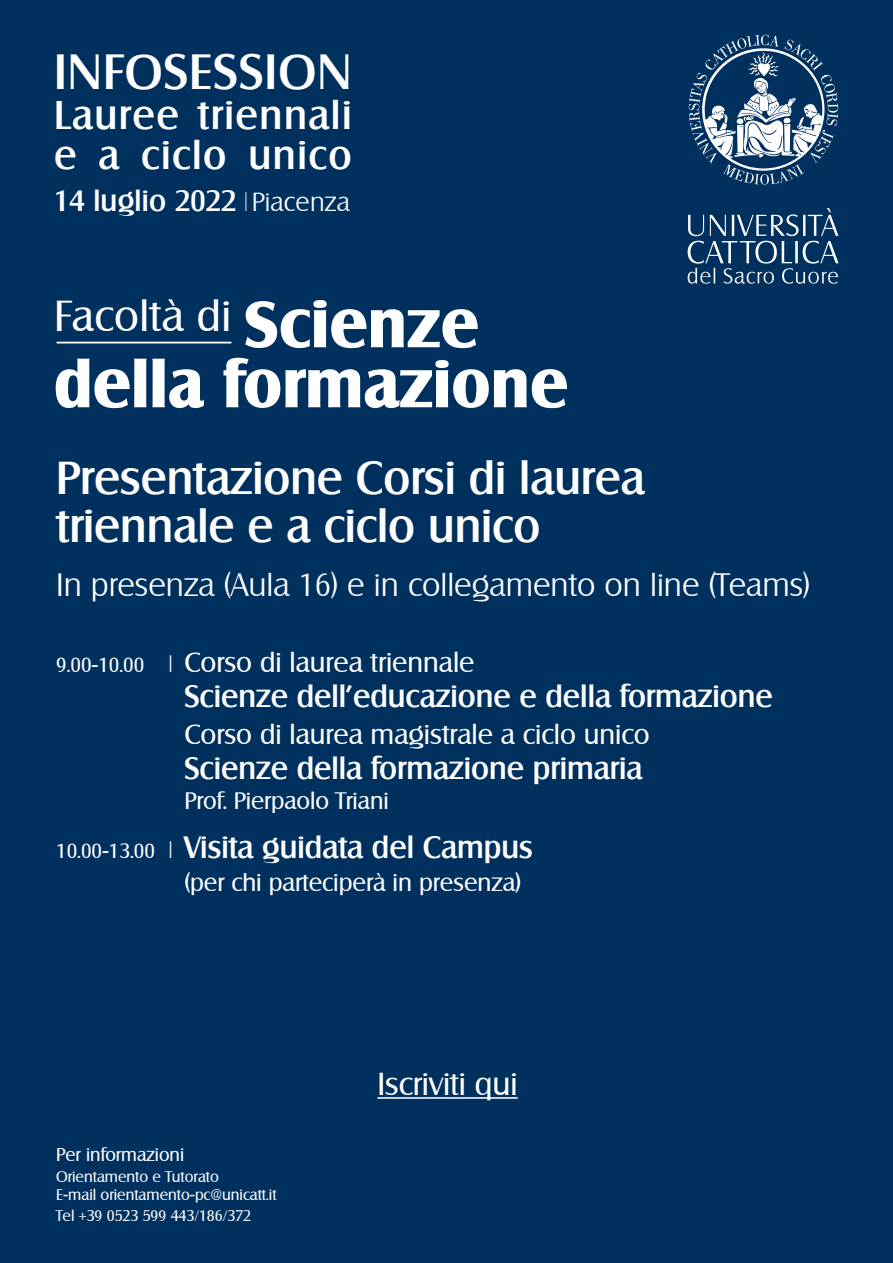
<style>
.page{position:relative;width:893px;height:1263px;background:#00305e}
.page>*{position:absolute;margin:0;border:0;box-sizing:border-box;transform-origin:0 0}
.t1{font:700 63px "Salzburg";letter-spacing:.01em;color:#fff}
.t2{font:500 48.15px "Salzburg";letter-spacing:.025em;color:#fff}
.t3{font:500 45px "Salzburg";color:#fff}
.t4{font:42.15px "Salzburg";letter-spacing:.01em;color:#fff}
.t5{font:500 38.85px "Salzburg";letter-spacing:.04em;color:#fff}
.t6{font:300 31.5px "Salzburg";color:#fff}
.t7{font:30.9px "Salzburg";color:#fff}
.t8{font:500 30px "Salzburg";color:#fff}
.t9{font:500 28.5px "Salzburg";letter-spacing:.01em;color:#fff}
.t10{font:27px "Salzburg";color:#fff}
.t11{font:24px "Salzburg";color:#fff}
.t12{font:23.25px "Salzburg";color:#fff}
.t13{font:18px "Salzburg";color:#fff}
.t14{font:15px "Salzburg";color:#fff}
.s1{font-weight:300;font-size:26.1px}
.s2{font-weight:300;font-size:25.5px}
.s3{font-weight:700;font-size:63px}
.s4{font-size:20.1px}
.s5{font-weight:300;font-size:23.25px}
.s6{font-weight:400;font-size:20.1px}
</style>
<div class="page">
<svg style="left:688px;top:208px;width:151px;height:76px"></svg>
<svg style="left:689px;top:35px;width:149px;height:150px"></svg>
<hr style="left:377px;top:1097px;width:141px;height:2px;background:#fff">
<hr style="left:57px;top:342px;width:174px;height:1px;background:#fff">
<p class="t2" style="left:54px;top:43px;width:299px">INFOSESSION</p>
<p class="t5" style="left:54px;top:92px;width:299px">Lauree triennali</p>
<p class="t5" style="left:54px;top:132px;width:299px">e a ciclo unico</p>
<p class="t9" style="left:54px;top:184px;width:297px">14 luglio 2022 <span class="s1">|</span> <span class="s2">Piacenza</span></p>
<p class="t4" style="left:54px;top:290px;width:426px">Facoltà di <span class="s3">Scienze</span></p>
<p class="t1" style="left:54px;top:346px;width:516px">della formazione</p>
<p class="t3" style="left:56px;top:451px;width:590px">Presentazione Corsi di laurea</p>
<p class="t3" style="left:56px;top:499px;width:486px">triennale e a ciclo unico</p>
<p class="t6" style="left:56px;top:565px;width:756px">In presenza (Aula 16) e in collegamento on line (Teams)</p>
<p class="t10" style="left:56px;top:646px;width:420px"><span class="s4">9.00-10.00</span> <span class="s5">|</span> Corso di laurea triennale</p>
<p class="t8" style="left:184px;top:678px;width:590px">Scienze dell’educazione e della formazione</p>
<p class="t10" style="left:184px;top:718px;width:467px">Corso di laurea magistrale a ciclo unico</p>
<p class="t8" style="left:184px;top:750px;width:459px">Scienze della formazione primaria</p>
<p class="t12" style="left:184px;top:786px;width:206px">Prof. Pierpaolo Triani</p>
<p class="t8" style="left:56px;top:829px;width:478px"><span class="s6">10.00-13.00</span> <span class="s5">|</span> Visita guidata del Campus</p>
<p class="t11" style="left:184px;top:868px;width:338px">(per chi parteciperà in presenza)</p>
<p class="t13" style="left:56px;top:1144px;width:130px">Per informazioni</p>
<p class="t14" style="left:56px;top:1167px;width:164px">Orientamento e Tutorato</p>
<p class="t14" style="left:56px;top:1185px;width:222px">E-mail orientamento-pc@unicatt.it</p>
<p class="t14" style="left:56px;top:1206px;width:196px">Tel +39 0523 599 443/186/372</p>
<p class="t7" style="left:377px;top:1065px;width:142px">Iscriviti qui</p>
</div>
